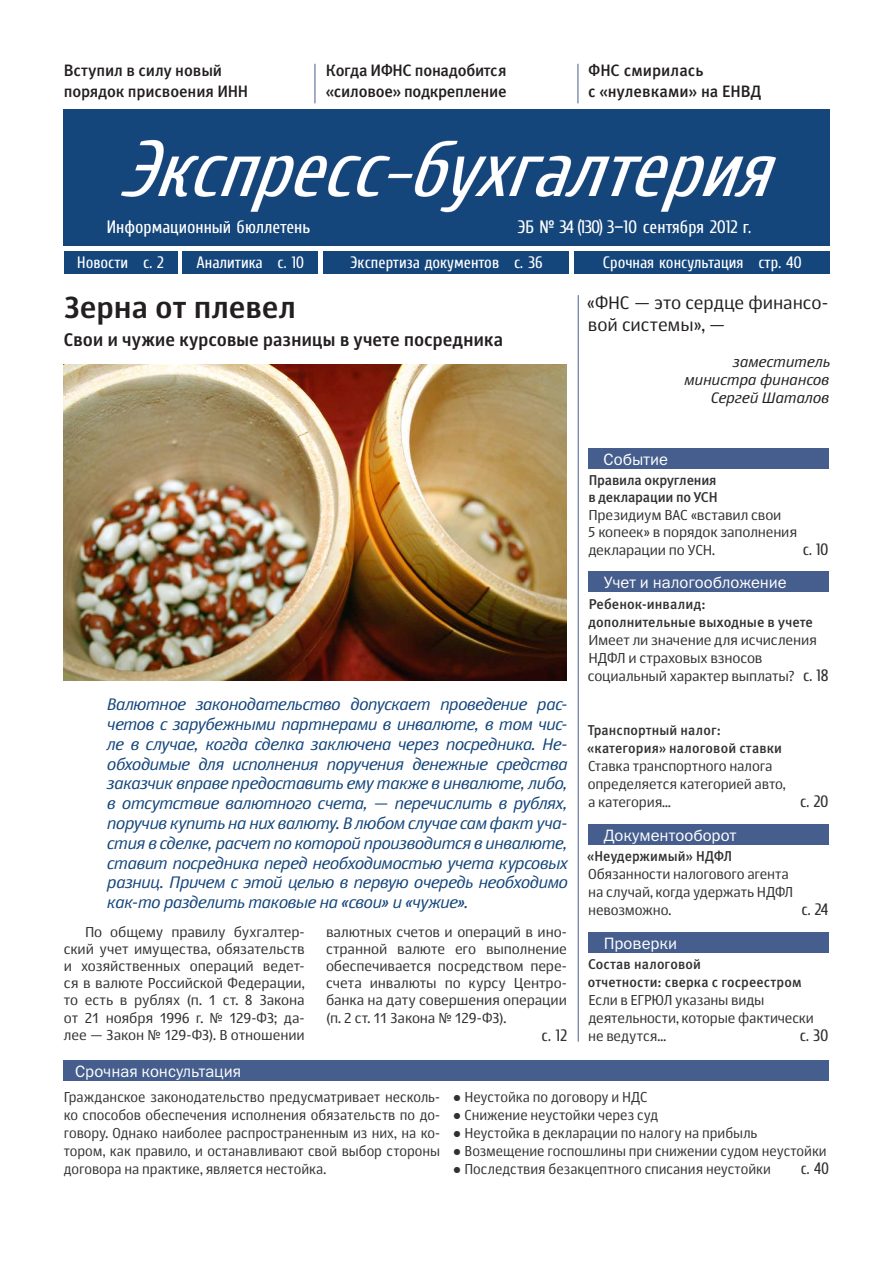
<style>
.page{position:relative;width:893px;height:1263px;background:#fff}
.page>*{position:absolute;margin:0;border:0;box-sizing:border-box;transform-origin:0 0}
.t1{font:700 30px "Story";letter-spacing:-.01em;color:#231f20}
.t2{font:18px "Cuprum FFU";color:#fff}
.t3{font:700 18px "Story";letter-spacing:-.01em;color:#231f20;scale:.96 1}
.t4{font:18px/21.6px "Story";letter-spacing:-.01em;color:#231f20}
.t5{font:italic 16.5px/19.8px "Story";letter-spacing:-.03em;color:#14467c;text-align:justify}
.t6{font:16.5px/21px "Meta Medium Cyr";letter-spacing:-.01em;color:#231f20}
.t7{font:16.5px "Cuprum FFU";color:#fff}
.t8{font:16.5px "Franklin Gothic Book C";color:#fff}
.t9{font:16.5px "Cuprum FFU";letter-spacing:-.01em;color:#323031}
.t10{font:16.5px "Cuprum FFU";letter-spacing:-.01em;color:#323031;scale:.95 1}
.t11{font:italic 15px/18px "Story";letter-spacing:-.005em;color:#231f20;text-align:right}
.t12{font:14.25px/17.1px "Story";letter-spacing:-.01em;color:#323031}
.t13{font:14.25px/18px "Story";letter-spacing:-.01em;color:#323031;text-align:justify;scale:.95 1}
.t14{font:14.25px/18px "Meta Medium Cyr";letter-spacing:.01em;color:#323031}
.t15{font:14.25px/17.1px "Meta Medium Cyr";letter-spacing:-.01em;color:#323031}
.s1{font-family:"Cuprum FFU";font-size:16.5px}
.s2{font-family:"Arial"}
</style>
<div class="page">
<img style="left:64px;top:110px;width:765px;height:136px">
<img style="left:64px;top:364px;width:503px;height:316px">
<hr style="left:578px;top:295px;width:1px;height:747px;background:#465e8d">
<hr style="left:315px;top:64px;width:1px;height:39px;background:#465e8d">
<hr style="left:578px;top:64px;width:1px;height:39px;background:#465e8d">
<div style="left:588px;top:448px;width:241px;height:20px;background:#465e8d"></div>
<div style="left:588px;top:571px;width:241px;height:21px;background:#465e8d"></div>
<div style="left:588px;top:932px;width:241px;height:20px;background:#465e8d"></div>
<div style="left:588px;top:824px;width:241px;height:20px;background:#465e8d"></div>
<div style="left:64px;top:1060px;width:765px;height:20px;background:#465e8d"></div>
<div style="left:64px;top:251px;width:113px;height:22px;background:#14467c"></div>
<div style="left:183px;top:251px;width:135px;height:22px;background:#14467c"></div>
<div style="left:324px;top:251px;width:245px;height:23px;background:#14467c"></div>
<div style="left:575px;top:251px;width:255px;height:23px;background:#14467c"></div>
<p class="t6" style="left:64px;top:60px;width:186px">Вступил в силу новый порядок присвоения ИНН</p>
<p class="t6" style="left:326px;top:60px;width:182px">Когда ИФНС понадобится «силовое» подкрепление</p>
<p class="t6" style="left:588px;top:60px;width:175px">ФНС смирилась<br>с «нулевками» на ЕНВД</p>
<p class="t2" style="left:107px;top:216px;width:205px">Информационный бюллетень</p>
<p class="t2" style="left:517px;top:216px;width:235px">ЭБ № 34 (130) 3—10 сентября 2012 г.</p>
<p class="t7" style="left:77px;top:252px;width:88px">Новости с. 2</p>
<p class="t7" style="left:197px;top:253px;width:109px">Аналитика с. 10</p>
<p class="t7" style="left:350px;top:252px;width:194px">Экспертиза документов с. 36</p>
<p class="t7" style="left:603px;top:253px;width:201px">Срочная консультация стр. 40</p>
<p class="t4" style="left:587px;top:292px;width:243px">«ФНС — это сердце финансо&shy;вой системы», —</p>
<p class="t11" style="left:683px;top:352px;width:147px">заместитель министра финансов<br>Сергей Шаталов</p>
<h1 class="t1" style="left:64px;top:288px;width:234px">Зерна от плевел</h1>
<p class="t3" style="left:64px;top:328px;width:459px">Свои и чужие курсовые разницы в учете посредника</p>
<p class="t8" style="left:604px;top:450px;width:66px">Событие</p>
<p class="t15" style="left:588px;top:472px;width:131px">Правила округления в декларации по УСН</p>
<p class="t12" style="left:588px;top:505px;width:211px;line-height:17.5px">Президиум ВАС «вставил свои<br>5 копеек» в порядок заполнения декларации по УСН.</p>
<p class="t9" style="left:803px;top:539px;width:27px">с. 10</p>
<p class="t8" style="left:604px;top:573px;width:184px">Учет и налогообложение</p>
<p class="t5" style="left:106px;top:694px;width:462px">Валютное законодательство допускает проведение рас&shy;четов с зарубежными партнерами в инвалюте, в том чис&shy;ле в случае, когда сделка заключена через посредника. Не&shy;обходимые для исполнения поручения денежные средства заказчик вправе предоставить ему также в инвалюте, либо, в отсутствие валютного счета, — перечислить в рублях, поручив купить на них валюту. В любом случае сам факт уча&shy;стия в сделке, расчет по которой производится в инвалюте, ставит посредника перед необходимостью учета курсовых разниц. Причем с этой целью в первую очередь необходимо как-то разделить таковые на «свои» и «чужие».</p>
<p class="t12" style="left:64px;top:923px;width:242px;text-align:justify;text-indent:21px">По общему правилу бухгалтер&shy;ский учет имущества, обязательств и хозяйственных операций ведет&shy;ся в валюте Российской Федерации, то есть в рублях (п. 1 ст. 8 Закона от 21 ноября 1996 г. № 129-ФЗ; да&shy;лее — Закон № 129-ФЗ). В отношении</p>
<p class="t12" style="left:326px;top:923px;width:242px;text-align:justify">валютных счетов и операций в ино&shy;странной валюте его выполнение обеспечивается посредством пере&shy;счета инвалюты по курсу Центро&shy;банка на дату совершения операции (п. 2 ст. 11 Закона № 129-ФЗ).</p>
<p class="t9" style="left:541px;top:1025px;width:27px">с. 12</p>
<p class="t8" style="left:75px;top:1062px;width:167px">Срочная консультация</p>
<p class="t14" style="left:588px;top:595px;width:226px">Ребенок-инвалид: дополнительные выходные в учете</p>
<p class="t12" style="left:588px;top:630px;width:242px;line-height:18px">Имеет ли значение для исчисления<br>НДФЛ и страховых взносов социальный характер выплаты? <span class="s1">с. 18</span></p>
<p class="t14" style="left:587px;top:721px;width:196px">Транспортный налог: «категория» налоговой ставки</p>
<p class="t12" style="left:588px;top:756px;width:199px;line-height:18px">Ставка транспортного налога определяется категорией авто, а категория…</p>
<p class="t8" style="left:604px;top:826px;width:134px">Документооборот</p>
<p class="t14" style="left:587px;top:847px;width:146px">«Неудержимый» НДФЛ</p>
<p class="t12" style="left:588px;top:864px;width:207px;line-height:18px">Обязанности налогового агента на случай, когда удержать НДФЛ невозможно.</p>
<p class="t8" style="left:604px;top:934px;width:75px">Проверки</p>
<p class="t9" style="left:800px;top:791px;width:30px">с. 20</p>
<p class="t9" style="left:801px;top:899px;width:28px">с. 24</p>
<p class="t14" style="left:588px;top:955px;width:215px">Состав налоговой<br>отчетности: сверка с госреестром</p>
<p class="t12" style="left:588px;top:990px;width:227px;line-height:18px">Если в ЕГРЮЛ указаны виды деятельности, которые фактически не ведутся…</p>
<p class="t9" style="left:800px;top:1025px;width:30px">с. 30</p>
<p class="t13" style="left:64px;top:1088px;width:398px">Гражданское законодательство предусматривает несколь&shy;ко способов обеспечения исполнения обязательств по до&shy;говору. Однако наиболее распространенным из них, на ко&shy;тором, как правило, и останавливают свой выбор стороны договора на практике, является нестойка.</p>
<p class="t13" style="left:453px;top:1088px;width:206px"><span class="s2">●</span> Неустойка по договору и НДС</p>
<p class="t13" style="left:453px;top:1106px;width:218px"><span class="s2">●</span> Снижение неустойки через суд</p>
<p class="t13" style="left:453px;top:1124px;width:322px"><span class="s2">●</span> Неустойка в декларации по налогу на прибыль</p>
<p class="t13" style="left:453px;top:1142px;width:395px"><span class="s2">●</span> Возмещение госпошлины при снижении судом неустойки</p>
<p class="t13" style="left:453px;top:1160px;width:336px"><span class="s2">●</span> Последствия безакцептного списания неустойки</p>
<p class="t10" style="left:801px;top:1159px;width:31px">с. 40</p>
</div>
